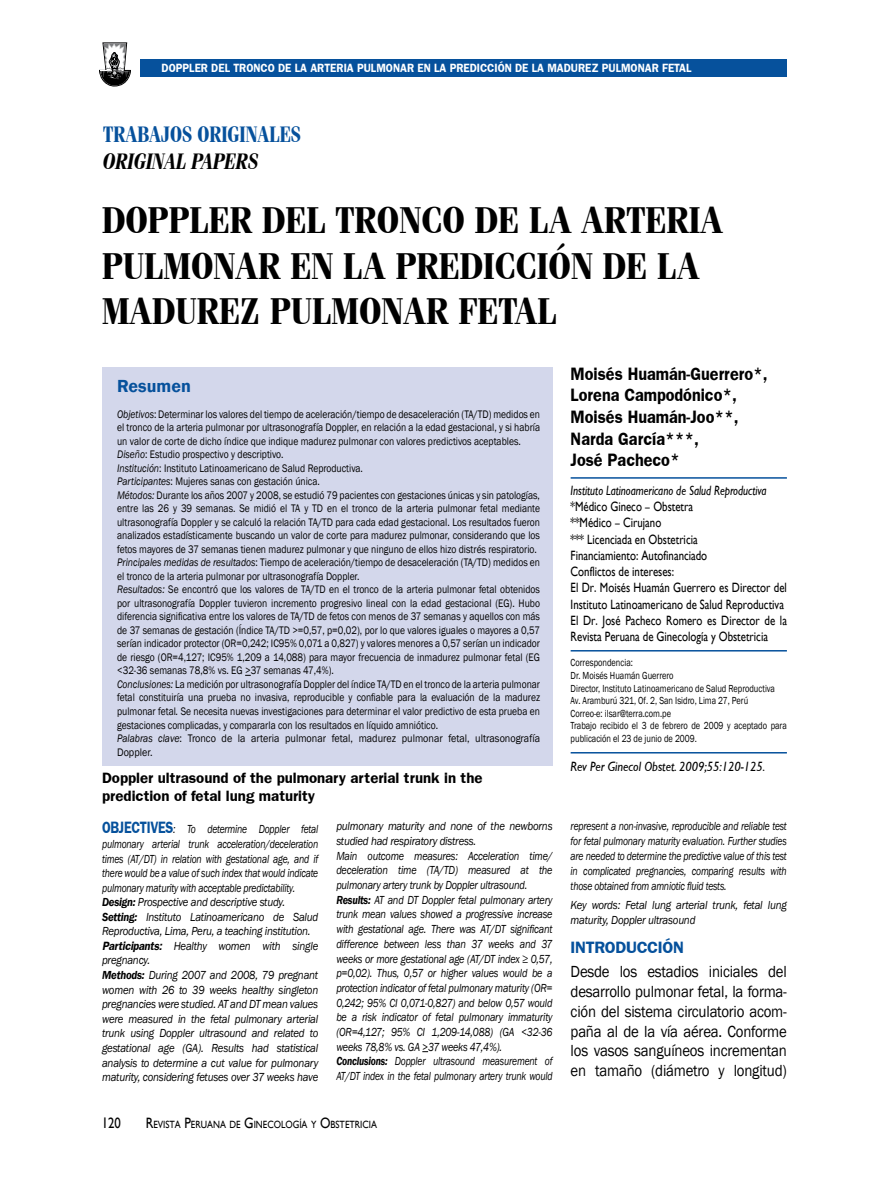
<style>
.page{position:relative;width:872px;height:1191px;background:#fff}
.page>*{position:absolute;margin:0;border:0;box-sizing:border-box;transform-origin:0 0}
.t1{font:700 37.5px/45px "Fenice IT Cby BT";color:#000;scale:.9 1}
.t2{font:700 22.5px "Fenice IT Cby BT";color:#06519c;scale:.8 1}
.t3{font:italic 700 22.5px "Fenice IT Cby BT";color:#000;scale:.8 1}
.t4{font:700 18px/21.6px "Frankfurt Gothic";color:#000;scale:.9 1}
.t5{font:600 18px "Franklin Gothic";color:#06519c}
.t6{font:16.5px/19.8px "Franklin Gothic";letter-spacing:-.015em;color:#000;text-align:justify;scale:.9 1}
.t7{font:700 16.5px "Frankfurt Gothic";letter-spacing:-.02em;color:#06519c}
.t8{font:700 15px/18px "Frankfurt Gothic";color:#000}
.t9{font:15px "Gill Sans";color:#000;scale:.85 1}
.t10{font:13.5px/16.2px "Gill Sans";color:#000;scale:.8 1}
.t11{font:italic 13.5px "Gill Sans";color:#000;scale:.8 1}
.t12{font:italic 13.5px "Gill Sans";color:#000;scale:.9 1}
.t13{font:italic 12px/14.5px "Franklin Gothic";letter-spacing:-.02em;color:#000;scale:.8 1}
.t14{font:italic 12px/14.7px "Franklin Gothic";letter-spacing:-.02em;color:#000;scale:.9 1}
.t15{font:700 12px "Frankfurt Gothic";color:#fff;scale:.9 1}
.t16{font:11.25px/13.5px "Franklin Gothic";color:#000;scale:.85 1}
.t17{font:10.5px/12.6px "Franklin Gothic";color:#000;scale:.8 1}
.t18{font:10.5px "Gill Sans";color:#000;scale:.85 1}
.s1{font-style:italic}
.s2{font-family:"Frankfurt Gothic";font-weight:700;font-style:normal;font-size:16.5px;color:#06519c}
.s3{font-weight:600}
.s4{font-family:"Frankfurt Gothic";font-weight:700}
.s5{font-size:15px}
</style>
<div class="page">
<div style="left:140px;top:60px;width:647px;height:17px;background:#06519c"></div>
<svg style="left:99px;top:43px;width:32px;height:43px"></svg>
<div style="left:102px;top:367px;width:450px;height:398px;background:#d3d7eb"></div>
<hr style="left:570px;top:477px;width:217px;height:2px;background:#06519c">
<hr style="left:570px;top:650px;width:217px;height:1px;background:#06519c">
<hr style="left:570px;top:752px;width:217px;height:1px;background:#06519c">
<p class="t15" style="left:162px;top:61px;width:9px">Doppl</p>
<p class="t15" style="left:195px;top:61px;width:67px">er del tronco</p>
<p class="t15" style="left:278px;top:61px;width:112px">de la arteria pulmon</p>
<p class="t15" style="left:400px;top:61px;width:249px">ar en la predicción de la madurez pulmon</p>
<p class="t15" style="left:645px;top:61px;width:50px">ar fetal</p>
<h2 class="t2" style="left:103px;top:120px;width:184px">TRABAJOS ORIGINALE</h2>
<h2 class="t2" style="left:291px;top:120px;width:14px">S</h2>
<h2 class="t3" style="left:103px;top:147px;width:196px">ORIGINAL PAPERS</h2>
<h1 class="t1" style="left:102px;top:197px;width:691px">DOPPLER DEL TRONCO DE LA ARTERIA<br>PULMONAR EN LA PREDICCIÓN DE LA<br>MADUREZ PULMONAR FETAL</h1>
<h3 class="t5" style="left:117px;top:374px;width:75px">Resumen</h3>
<p class="t16" style="left:117px;top:407px;width:499px"><span class="s1">Objetivos</span>: Determinar los valores del tiempo de aceleración/tiempo de desaceleración (TA/TD) medidos en el tronco de la arteria pulmonar por ultrasonografía Doppler, en relación a la edad gestacional, y si habría un valor de corte de dicho índice que indique madurez pulmonar con valores predictivos aceptables.<br><span class="s1">Diseño</span>: Estudio prospectivo y descriptivo.<br><span class="s1">Institución</span>: Instituto Latinoamericano de Salud Reproductiva.<br><span class="s1">Participantes</span>: Mujeres sanas con gestación única.<br><span class="s1">Métodos:</span> Durante los años 2007 y 2008, se estudió 79 pacientes con gestaciones únicas y sin patologías, entre las 26 y 39 semanas. Se midió el TA y TD en el tronco de la arteria pulmonar fetal mediante ultrasonografía Doppler y se calculó la relación TA/TD para cada edad gestacional. Los resultados fueron analizados estadísticamente buscando un valor de corte para madurez pulmonar, considerando que los fetos mayores de 37 semanas tienen madurez pulmonar y que ninguno de ellos hizo distrés respiratorio.<br><span class="s1">Principales medidas de resultados</span>: Tiempo de aceleración/tiempo de desaceleración (TA/TD) medidos en el tronco de la arteria pulmonar por ultrasonografía Doppler.<br><span class="s1">Resultados:</span> Se encontró que los valores de TA/TD en el tronco de la arteria pulmonar fetal obtenidos por ultrasonografía Doppler tuvieron incremento progresivo lineal con la edad gestacional (EG). Hubo diferencia significativa entre los valores de TA/TD de fetos con menos de 37 semanas y aquellos con más de 37 semanas de gestación (Índice TA/TD &gt;=0,57, p=0,02), por lo que valores iguales o mayores a 0,57 serían indicador protector (OR=0,242; IC95% 0,071 a 0,827) y valores menores a 0,57 serían un indicador de riesgo (OR=4,127; IC95% 1,209 a 14,088) para mayor frecuencia de inmadurez pulmonar fetal (EG &lt;32-36 semanas 78,8% vs. EG &gt;37 semanas 47,4%).<br><span class="s1">Conclusiones:</span> La medición por ultrasonografía Doppler del índice TA/TD en el tronco de la arteria pulmonar fetal constituiría una prueba no invasiva, reproducible y confiable para la evaluación de la madurez pulmonar fetal<span class="s1">.</span> Se necesita nuevas investigaciones para determinar el valor predictivo de esta prueba en gestaciones complicadas, y compararla con los resultados en líquido amniótico.<br><span class="s1">Palabras clave</span>: Tronco de la arteria pulmonar fetal, madurez pulmonar fetal, ultrasonografía Doppler.</p>
<h3 class="t8" style="left:102px;top:768px;width:382px">Doppler ultrasound of the pulmonary arterial trunk in the prediction of fetal lung maturity</h3>
<h3 class="t4" style="left:570px;top:362px;width:221px">Moisés Huamán-Guerrero*,<br>Lorena Campodónico*,<br>Moisés Huamán-Joo**,<br>Narda García***,<br>José Pacheco*</h3>
<p class="t11" style="left:570px;top:483px;width:246px">Instituto Latinoamericano de Salud Reproductiva</p>
<p class="t10" style="left:570px;top:498px;width:272px">*Médico Gineco – Obstetra<br>**Médico – Cirujano<br>*** Licenciada en Obstetricia<br>Financiamiento: Autofinanciado<br>Conflictos de intereses:<br>El Dr. Moisés Huamán Guerrero es Director del Instituto Latinoamericano de Salud Reproductiva El Dr. José Pacheco Romero es Director de la Revista Peruana de Ginecología y Obstetricia</p>
<p class="t17" style="left:570px;top:656px;width:272px">Correspondencia:<br>Dr. Moisés Huamán Guerrero<br>Director, Instituto Latinoamericano de Salud Reproductiva Av. Aramburú 321, Of. 2, San Isidro, Lima 27, Perú<br>Correo-e: ilsar@terra.com.pe<br>Trabajo recibido el 3 de febrero de 2009 y aceptado para publicación el 23 de junio de 2009.</p>
<p class="t12" style="left:570px;top:758px;width:218px">Rev Per Ginecol Obstet. 2009;55:120-125.</p>
<p class="t13" style="left:102px;top:822px;width:272px"><span class="s2">Objectives</span>: To determine Doppler fetal pulmonary arterial trunk acceleration/deceleration times (AT/DT) in relation with gestational age, and if there would be a value of such index that would indicate pulmonary maturity with acceptable predictability.<br><span class="s3">Design:</span> Prospective and descriptive study.<br><span class="s3">Setting:</span> Instituto Latinoamericano de Salud Reproductiva, Lima, Peru, a teaching institution.<br><span class="s4">Participants:</span> Healthy women with single pregnancy.<br><span class="s3">Methods:</span> During 2007 and 2008, 79 pregnant women with 26 to 39 weeks healthy singleton pregnancies were studied. AT and DT mean values were measured in the fetal pulmonary arterial trunk using Doppler ultrasound and related to gestational age (GA). Results had statistical analysis to determine a cut value for pulmonary maturity, considering fetuses over 37 weeks have</p>
<p class="t14" style="left:336px;top:819px;width:242px">pulmonary maturity and none of the newborns studied had respiratory distress.<br>Main outcome measures: Acceleration time/ deceleration time (TA/TD) measured at the pulmonary artery trunk by Doppler ultrasound.<br><span class="s3">Results:</span> AT and DT Doppler fetal pulmonary artery trunk mean values showed a progressive increase with gestational age. There was AT/DT significant difference between less than 37 weeks and 37 weeks or more gestational age (AT/DT index ≥ 0,57, p=0,02). Thus, 0,57 or higher values would be a protection indicator of fetal pulmonary maturity (OR= 0,242; 95% CI 0,071-0,827) and below 0,57 would be a risk indicator of fetal pulmonary immaturity (OR=4,127; 95% CI 1,209-14,088) (GA &lt;32-36 weeks 78,8% vs. GA &gt;37 weeks 47,4%).<br><span class="s3">Conclusions:</span> Doppler ultrasound measurement of AT/DT index in the fetal pulmonary artery trunk would</p>
<p class="t13" style="left:570px;top:819px;width:272px;line-height:15px;text-align:justify">represent a non-invasive, reproducible and reliable test for fetal pulmonary maturity evaluation. Further studies are needed to determine the predictive value of this test in complicated pregnancies, comparing results with those obtained from amniotic fluid tests.</p>
<p class="t14" style="left:570px;top:898px;width:242px">Key words: Fetal lung arterial trunk, fetal lung maturity, Doppler ultrasound</p>
<h3 class="t7" style="left:570px;top:937px;width:113px">introducción</h3>
<h3 class="t6" style="left:570px;top:962px;width:242px">Desde los estadios iniciales del desarrollo pulmonar fetal, la forma&shy;ción del sistema circulatorio acom&shy;paña al de la vía aérea. Conforme los vasos sanguíneos incrementan en tamaño (diámetro y longitud)</h3>
<h3 class="t9" style="left:102px;top:1114px;width:24px">120</h3>
<p class="t18" style="left:146px;top:1118px;width:274px"><span class="s5">R</span>EVISTA <span class="s5">P</span>ERUANA DE <span class="s5">G</span>INECOLOGÍA Y <span class="s5">O</span>BSTETRICIA</p>
</div>
